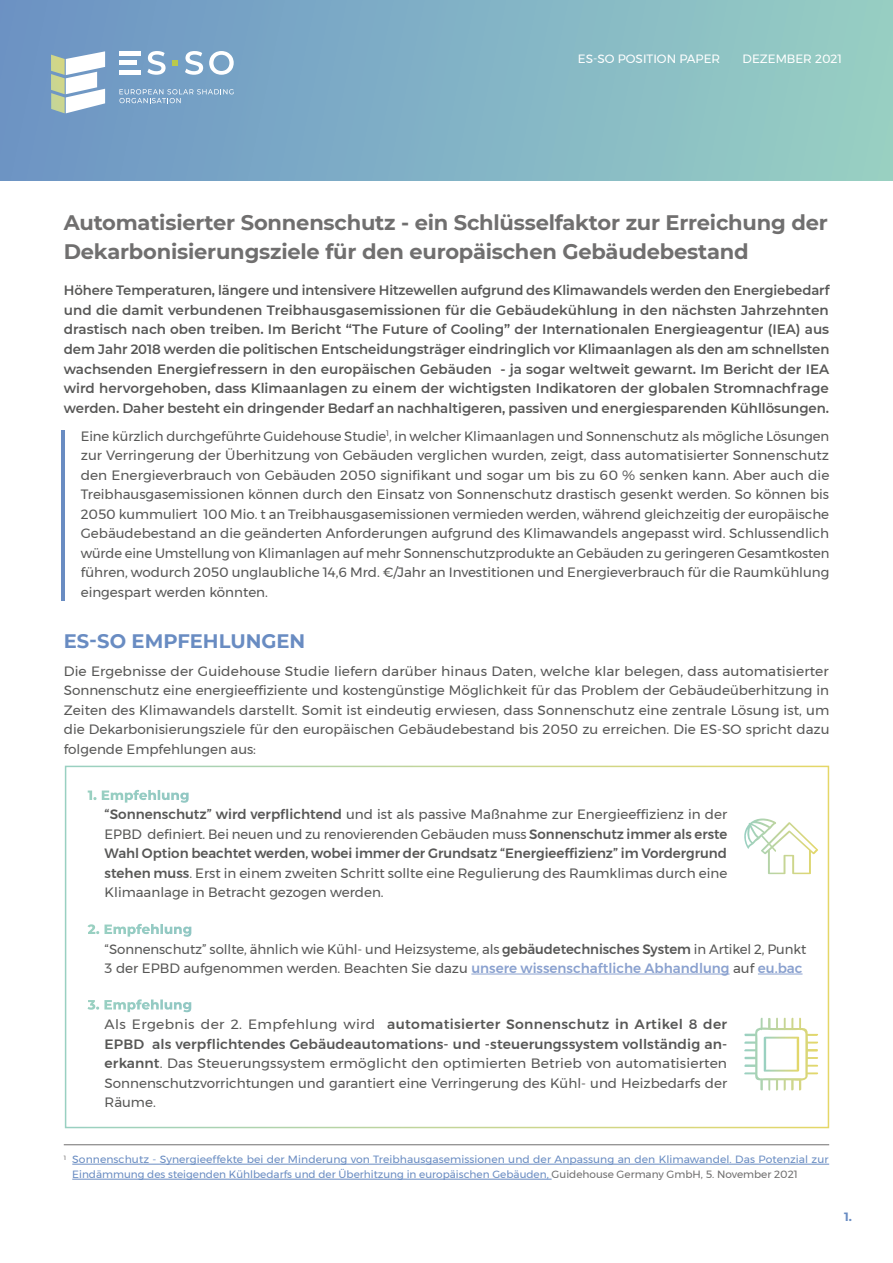
<style>
.page{position:relative;width:893px;height:1263px;background:#fff}
.page>*{position:absolute;margin:0;border:0;box-sizing:border-box;transform-origin:0 0}
.t1{font:700 21px/28.5px "Montserrat";letter-spacing:-.01em;color:#706f6f}
.t2{font:700 19.5px "Montserrat";color:#698cc2}
.t3{font:13.5px/19.5px "Montserrat";color:#575756}
.t4{font:600 13.5px/19.5px "Montserrat";letter-spacing:-.005em;color:#575756;text-align:justify}
.t5{font:12px "Montserrat";color:#fff}
.t6{font:700 12px "Montserrat";color:#698cc2}
.t7{font:10.5px/15px "Montserrat";color:#698cc2}
.s1{font-weight:800;color:#fff}
.s2{font-weight:500}
.s3{font-weight:500;color:#8aa1cf}
.s4{color:#706f6f}
</style>
<div class="page">
<div style="left:0;top:0;width:893px;height:181px;background:linear-gradient(to right,#6c93c5,#97d0c4)"></div>
<hr style="left:61px;top:431px;width:4px;height:170px;background:#698cc2">
<hr style="left:72px;top:1164px;width:757px;height:1px;background:#698cc2">
<hr style="left:72px;top:1179px;width:480px;height:1px;background:#698cc2">
<hr style="left:64px;top:1144px;width:765px;height:1px;background:#706f6f">
<hr style="left:471px;top:974px;width:259px;height:1px;background:#8aa1cf">
<hr style="left:758px;top:974px;width:44px;height:1px;background:#8aa1cf">
<div style="left:65px;top:766px;width:764px;height:362px;border:2px solid #fff"></div>
<svg style="left:744px;top:818px;width:74px;height:56px"></svg>
<svg style="left:744px;top:1017px;width:74px;height:74px"></svg>
<svg style="left:51px;top:51px;width:54px;height:62px"></svg>
<svg style="left:172px;top:60px;width:6px;height:6px"></svg>
<hr style="left:119px;top:51px;width:21px;height:4px;background:#fff">
<hr style="left:119px;top:61px;width:18px;height:4px;background:#fff">
<svg style="left:147px;top:51px;width:19px;height:24px"></svg>
<svg style="left:185px;top:51px;width:18px;height:24px"></svg>
<svg style="left:209px;top:51px;width:25px;height:24px"></svg>
<hr style="left:119px;top:70px;width:21px;height:4px;background:#fff">
<svg style="left:119px;top:89px;width:115px;height:14px;background:#8bafce"></svg>
<p class="t5" style="left:578px;top:49px;width:144px">ES-SO POSITION PAPER</p>
<p class="t5" style="left:743px;top:49px;width:101px">DEZEMBER 2021</p>
<h1 class="t1" style="left:64px;top:208px;width:765px">Automatisierter Sonnenschutz - ein Schlüsselfaktor zur Erreichung der<br>Dekarbonisierungsziele für den europäischen Gebäudebestand</h1>
<p class="t4" style="left:64px;top:280px;width:767px">Höhere Temperaturen, längere und intensivere Hitzewellen aufgrund des Klimawandels werden den Energiebedarf und die damit verbundenen Treibhausgasemissionen für die Gebäudekühlung in den nächsten Jahrzehnten drastisch nach oben treiben. Im Bericht “The Future of Cooling” der Internationalen Energieagentur (IEA) aus dem Jahr 2018 werden die politischen Entscheidungsträger eindringlich vor Klimaanlagen als den am schnellsten wachsenden Energiefressern in den europäischen Gebäuden - ja sogar weltweit gewarnt. Im Bericht der IEA wird hervorgehoben, dass Klimaanlagen zu einem der wichtigsten Indikatoren der globalen Stromnachfrage werden. Daher besteht ein dringender Bedarf an nachhaltigeren, passiven und energiesparenden Kühllösungen.</p>
<p class="t3" style="left:81px;top:426px;width:750px;text-align:justify">Eine kürzlich durchgeführte Guidehouse Studie<sup>1</sup>, in welcher Klimaanlagen und Sonnenschutz als mögliche Lösungen zur Verringerung der Überhitzung von Gebäuden verglichen wurden, zeigt, dass automatisierter Sonnenschutz den Energieverbrauch von Gebäuden 2050 signifikant und sogar um bis zu 60 % senken kann. Aber auch die Treibhausgasemissionen können durch den Einsatz von Sonnenschutz drastisch gesenkt werden. So können bis 2050 kummuliert 100 Mio. t an Treibhausgasemissionen vermieden werden, während gleichzeitig der europäische Gebäudebestand an die geänderten Anforderungen aufgrund des Klimawandels angepasst wird. Schlussendlich würde eine Umstellung von Klimanlagen auf mehr Sonnenschutzprodukte an Gebäuden zu geringeren Gesamtkosten führen, wodurch 2050 unglaubliche 14,6 Mrd. €/Jahr an Investitionen und Energieverbrauch für die Raumkühlung eingespart werden könnten.</p>
<h2 class="t2" style="left:64px;top:626px;width:243px">ES-SO EMPFEHLUNGEN</h2>
<p class="t3" style="left:64px;top:661px;width:767px;text-align:justify">Die Ergebnisse der Guidehouse Studie liefern darüber hinaus Daten, welche klar belegen, dass automatisierter Sonnenschutz eine energieeffiziente und kostengünstige Möglichkeit für das Problem der Gebäudeüberhitzung in Zeiten des Klimawandels darstellt. Somit ist eindeutig erwiesen, dass Sonnenschutz eine zentrale Lösung ist, um die Dekarbonisierungsziele für den europäischen Gebäudebestand bis 2050 zu erreichen. Die ES-SO spricht dazu folgende Empfehlungen aus:</p>
<p class="t3" style="left:105px;top:785px;width:624px;text-indent:-17px"><span class="s1">1. Empfehlung<br></span><span class="s2">“Sonnenschutz” wird verpflichtend</span> und ist als passive Maßnahme zur Energieeffizienz in der EPBD definiert. Bei neuen und zu renovierenden Gebäuden muss <span class="s2">Sonnenschutz immer als erste Wahl Option beachtet werden, wobei immer der Grundsatz “Energieeffizienz” im Vordergrund stehen muss</span>. Erst in einem zweiten Schritt sollte eine Regulierung des Raumklimas durch eine Klimaanlage in Betracht gezogen werden.</p>
<p class="t3" style="left:105px;top:919px;width:703px;text-indent:-17px"><span class="s1">2. Empfehlung<br></span>“Sonnenschutz” sollte, ähnlich wie Kühl- und Heizsysteme, als <span class="s2">gebäudetechnisches System</span> in Artikel 2, Punkt<br>3 der EPBD aufgenommen werden. Beachten Sie dazu <span class="s3">unsere wissenschaftliche Abhandlung</span> auf <span class="s3">eu.bac</span></p>
<p class="t3" style="left:105px;top:995px;width:624px;text-indent:-17px"><span class="s1">3. Empfehlung<br></span>Als Ergebnis der 2. Empfehlung wird <span class="s2">automatisierter Sonnenschutz in Artikel 8 der EPBD als verpflichtendes Gebäudeautomations- und -steuerungssystem vollständig an&shy;erkannt</span>. Das Steuerungssystem ermöglicht den optimierten Betrieb von automatisierten Sonnenschutzvorrichtungen und garantiert eine Verringerung des Kühl- und Heizbedarfs der Räume.</p>
<p class="t7" style="left:72px;top:1152px;width:758px;text-indent:-9px"><sup>1</sup> Sonnenschutz - Synergieeffekte bei der Minderung von Treibhausgasemissionen und der Anpassung an den Klimawandel. Das Potenzial zur<br>Eindämmung des steigenden Kühlbedarfs und der Überhitzung in europäischen Gebäuden, <span class="s4">Guidehouse Germany GmbH, 5. November 2021</span></p>
<p class="t6" style="left:844px;top:1208px;width:9px">1.</p>
</div>
